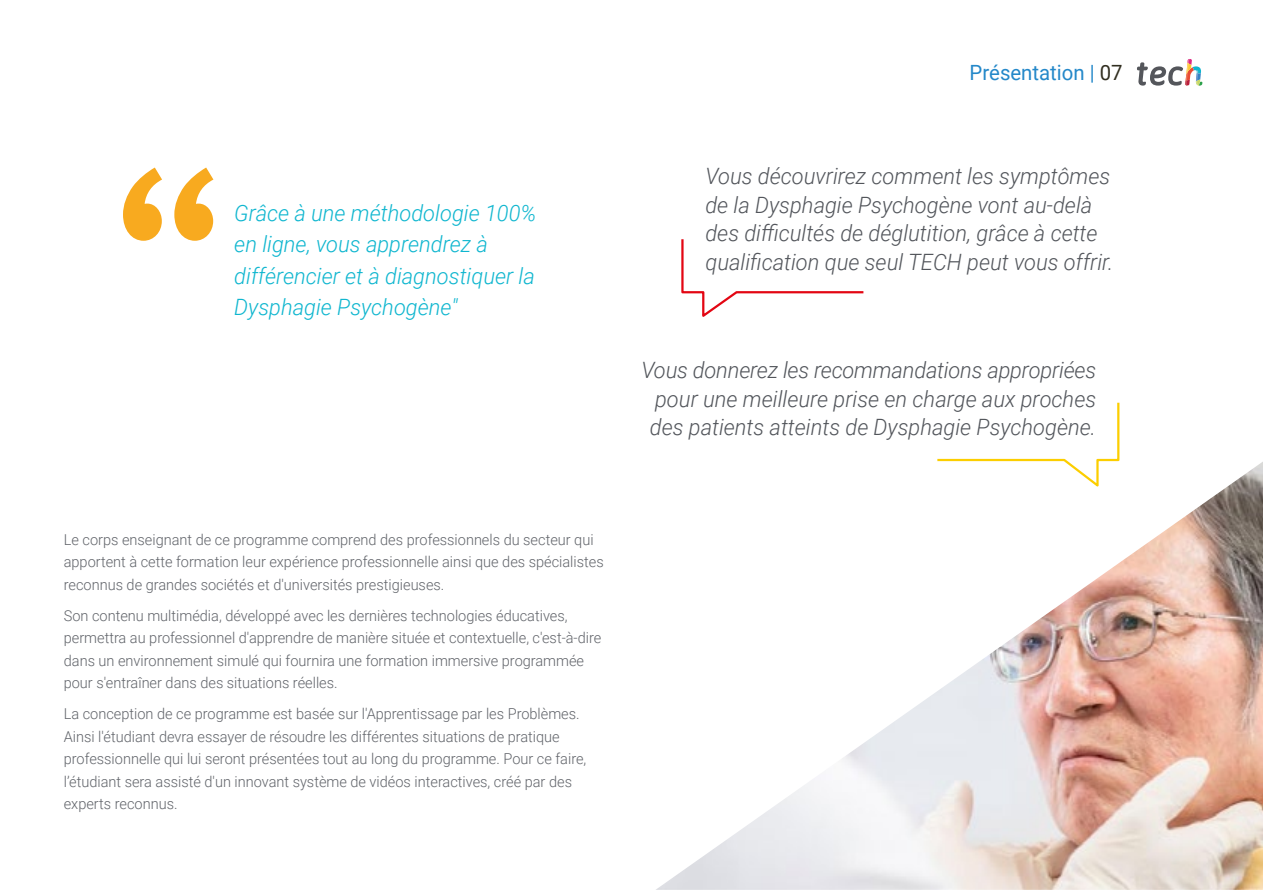
<style>
.page{position:relative;width:1263px;height:893px;background:#fff}
.page>*{position:absolute;margin:0;border:0;box-sizing:border-box;transform-origin:0 0}
.t1{font:italic 300 22.5px/28.5px "Roboto";color:#52555b;text-align:justify}
.t2{font:italic 300 22.5px/31.5px "Roboto";color:#0fb6cf}
.t3{font:21px "Roboto";color:#2488c9}
.t4{font:300 15px/22.5px "Roboto";color:#61646a}
.s1{color:#312e20}
</style>
<div class="page">
<svg style="left:123px;top:168px;width:90px;height:73px"></svg>
<img style="left:656px;top:462px;width:607px;height:428px">
<svg style="left:1137px;top:59px;width:65px;height:27px"></svg>
<svg style="left:935px;top:402px;width:185px;height:88px"></svg>
<svg style="left:681px;top:239px;width:183px;height:78px"></svg>
<h1 class="t2" style="left:234px;top:196px;width:303px">Grâce à une méthodologie 100% en ligne, vous apprendrez à différencier et à diagnostiquer la<br>Dysphagie Psychogène"</h1>
<p class="t4" style="left:64px;top:527px;width:541px">Le corps enseignant de ce programme comprend des professionnels du secteur qui apportent à cette formation leur expérience professionnelle ainsi que des spécialistes reconnus de grandes sociétés et d'universités prestigieuses.</p>
<p class="t4" style="left:64px;top:603px;width:539px">Son contenu multimédia, développé avec les dernières technologies éducatives, permettra au professionnel d'apprendre de manière située et contextuelle, c'est-à-dire dans un environnement simulé qui fournira une formation immersive programmée pour s'entraîner dans des situations réelles.</p>
<p class="t4" style="left:64px;top:702px;width:524px">La conception de ce programme est basée sur l'Apprentissage par les Problèmes.<br>Ainsi l'étudiant devra essayer de résoudre les différentes situations de pratique professionnelle qui lui seront présentées tout au long du programme. Pour ce faire, l’étudiant sera assisté d'un innovant système de vidéos interactives, créé par des experts reconnus.</p>
<h2 class="t3" style="left:970px;top:57px;width:155px">Présentation | <span class="s1">07</span></h2>
<h1 class="t1" style="left:705px;top:161px;width:409px;text-align:left">Vous découvrirez comment les symptômes de la Dysphagie Psychogène vont au-delà des difficultés de déglutition, grâce à cette qualification que seul TECH peut vous offrir.</h1>
<h1 class="t1" style="left:650px;top:355px;width:448px;text-indent:-8px">Vous donnerez les recommandations appropriées pour une meilleure prise en charge aux proches des patients atteints de Dysphagie Psychogène.</h1>
</div>
